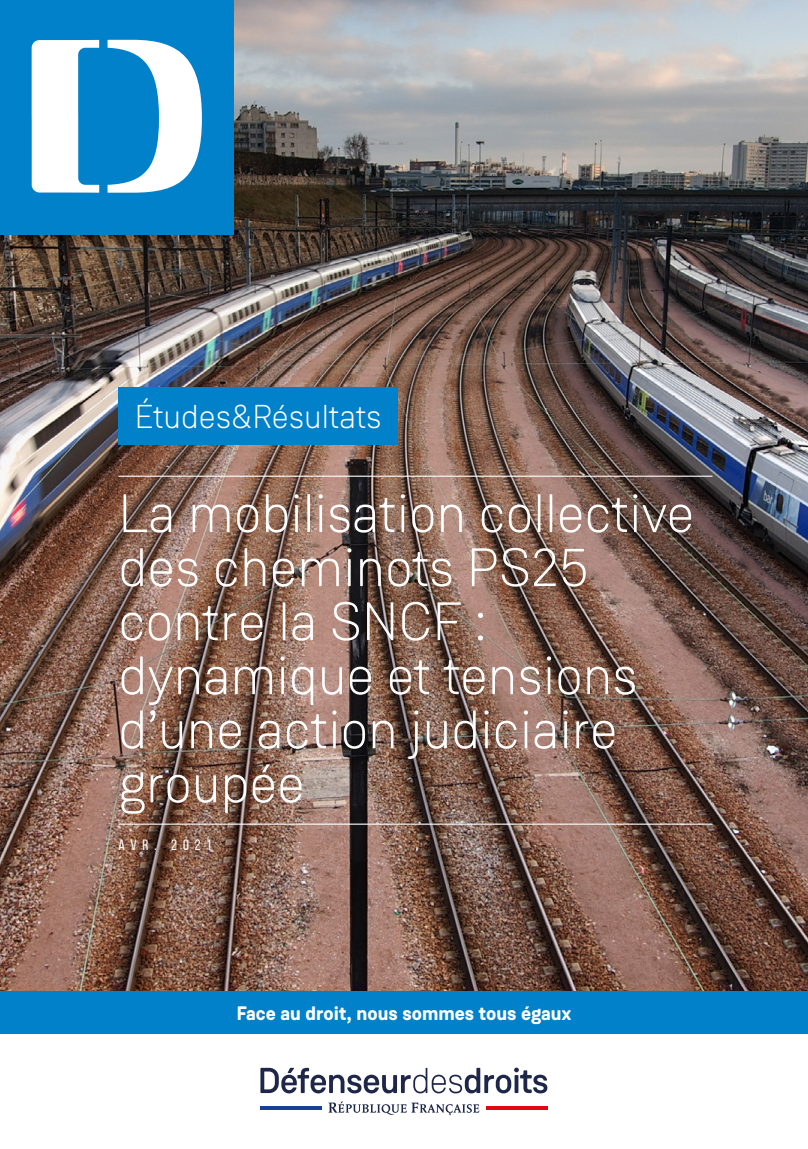
<style>
.page{position:relative;width:808px;height:1149px;background:#fff}
.page>*{position:absolute;margin:0;border:0;box-sizing:border-box;transform-origin:0 0}
.titre{font:300 54px/54px "Weissenhof Grotesk";color:#fff}
.titre-2{font:300 33px "Weissenhof Grotesk";color:#fff}
.t1{font:700 19.5px "Weissenhof Grotesk";color:#fff}
.titre-3{font:15px "Bebas Neue";letter-spacing:.4em;color:#fff}
</style>
<div class="page">
<img style="left:0;top:0;width:808px;height:990px">
<div style="left:0;top:990px;width:808px;height:43px;background:#0081c9"></div>
<svg style="left:328px;top:1101px;width:151px;height:13px"></svg>
<svg style="left:260px;top:1106px;width:62px;height:3px"></svg>
<svg style="left:486px;top:1106px;width:61px;height:3px"></svg>
<svg style="left:260px;top:1067px;width:287px;height:26px"></svg>
<div style="left:0;top:0;width:234px;height:234px;background:#0081c9"></div>
<svg style="left:108px;top:40px;width:94px;height:153px"></svg>
<svg style="left:32px;top:40px;width:67px;height:153px"></svg>
<hr style="left:118px;top:475px;width:594px;height:1px;background:#fff">
<hr style="left:118px;top:823px;width:594px;height:1px;background:#fff">
<div style="left:118px;top:387px;width:280px;height:57px;background:#0081c9"></div>
<p class="titre-2" style="left:135px;top:397px;width:248px">Études&amp;Résultats</p>
<p class="titre" style="left:118px;top:485px;width:577px">La mobilisation collective des cheminots PS25 contre la SNCF : dynamique et tensions d’une action judiciaire groupée</p>
<p class="titre-3" style="left:118px;top:836px;width:95px">AVR. 2021</p>
<p class="t1" style="left:237px;top:1000px;width:336px">Face au droit, nous sommes tous égaux</p>
</div>
